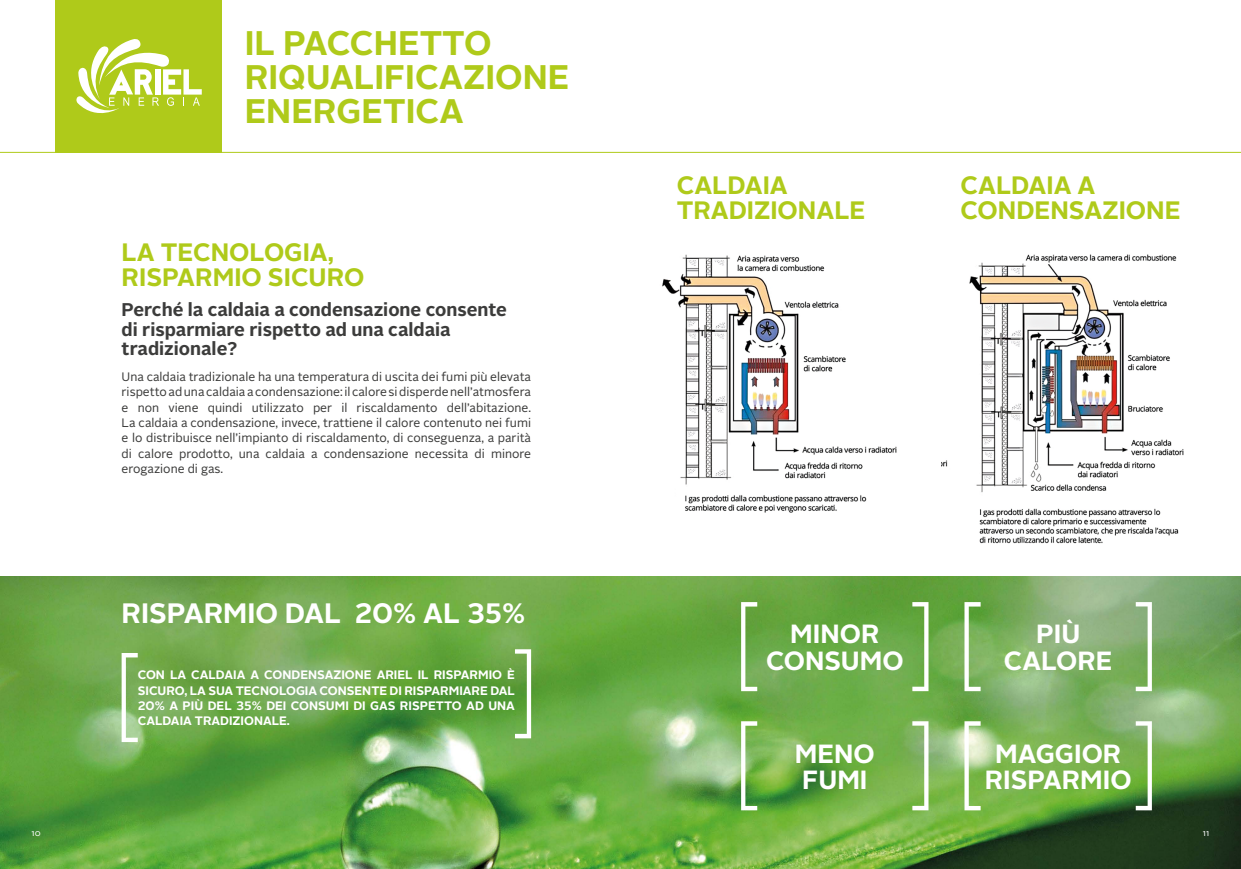
<style>
.page{position:relative;width:1241px;height:869px;background:#fff}
.page>*{position:absolute;margin:0;border:0;box-sizing:border-box;transform-origin:0 0}
.t1{font:700 34.04px/34px "Alright Sans";color:#afca1a}
.t2{font:700 28px "Alright Sans";color:#fff}
.t3{font:700 26.25px/26.2px "Alright Sans";color:#fff;text-align:center}
.t4{font:700 25.11px/24.5px "Alright Sans";color:#afca1a}
.t5{font:700 18.38px/19.2px "Alright Sans";color:#3c3c3b}
.t6{font:12.25px/15.3px "Alright Sans";color:#3c3c3b;text-align:justify}
.t7{font:700 12.25px/15.3px "Alright Sans";color:#fff;text-align:justify}
.t8{font:8.75px "Alright Sans";color:#fff}
</style>
<div class="page">
<img style="left:0;top:576px;width:1240px;height:292px">
<hr style="left:0;top:152px;width:1240px;height:1px;background:#afca1a">
<div style="left:56px;top:0;width:166px;height:152px;background:#afca1a"></div>
<svg style="left:76px;top:39px;width:126px;height:75px"></svg>
<svg style="left:122px;top:652px;width:16px;height:89px"></svg>
<svg style="left:515px;top:649px;width:16px;height:89px"></svg>
<svg style="left:741px;top:601px;width:16px;height:89px"></svg>
<svg style="left:912px;top:601px;width:16px;height:89px"></svg>
<svg style="left:741px;top:721px;width:16px;height:89px"></svg>
<svg style="left:912px;top:721px;width:16px;height:89px"></svg>
<svg style="left:964px;top:601px;width:16px;height:89px"></svg>
<svg style="left:1135px;top:601px;width:16px;height:89px"></svg>
<svg style="left:964px;top:721px;width:16px;height:89px"></svg>
<svg style="left:1135px;top:721px;width:16px;height:89px"></svg>
<img style="left:662px;top:254px;width:235px;height:259px">
<img style="left:941px;top:254px;width:243px;height:290px">
<p class="t8" style="left:32px;top:826px;width:11px">10</p>
<h1 class="t1" style="left:245px;top:26px;width:326px">IL PACCHETTO<br>RIQUALIFICAZIONE<br>ENERGETICA</h1>
<h3 class="t4" style="left:122px;top:240px;width:244px">LA TECNOLOGIA,<br>RISPARMIO SICURO</h3>
<h3 class="t5" style="left:122px;top:300px;width:387px">Perché la caldaia a condensazione consente di risparmiare rispetto ad una caldaia tradizionale?</h3>
<p class="t6" style="left:122px;top:369px;width:411px">Una caldaia tradizionale ha una temperatura di uscita dei fumi più elevata rispetto ad una caldaia a condensazione: il calore si disperde nell’atmosfera e non viene quindi utilizzato per il riscaldamento dell’abitazione.<br>La caldaia a condensazione, invece, trattiene il calore contenuto nei fumi e lo distribuisce nell’impianto di riscaldamento, di conseguenza, a parità di calore prodotto, una caldaia a condensazione necessita di minore erogazione di gas.</p>
<h2 class="t2" style="left:122px;top:593px;width:405px">RISPARMIO DAL 20% AL 35%</h2>
<p class="t7" style="left:138px;top:667px;width:378px">CON LA CALDAIA A CONDENSAZIONE ARIEL IL RISPARMIO È SICURO, LA SUA TECNOLOGIA CONSENTE DI RISPARMIARE DAL 20% A PIÙ DEL 35% DEI CONSUMI DI GAS RISPETTO AD UNA CALDAIA TRADIZIONALE.</p>
<h3 class="t4" style="left:676px;top:173px;width:190px">CALDAIA<br>TRADIZIONALE</h3>
<h3 class="t4" style="left:960px;top:173px;width:221px">CALDAIA A<br>CONDENSAZIONE</h3>
<h3 class="t3" style="left:765px;top:621px;width:139px">MINOR<br>CONSUMO</h3>
<h3 class="t3" style="left:794px;top:740px;width:81px;text-align:left">MENO<br>FUMI</h3>
<h3 class="t3" style="left:1003px;top:621px;width:110px">PIÙ<br>CALORE</h3>
<h3 class="t3" style="left:984px;top:740px;width:148px">MAGGIOR<br>RISPARMIO</h3>
<p class="t8" style="left:1202px;top:826px;width:8px">11</p>
</div>
